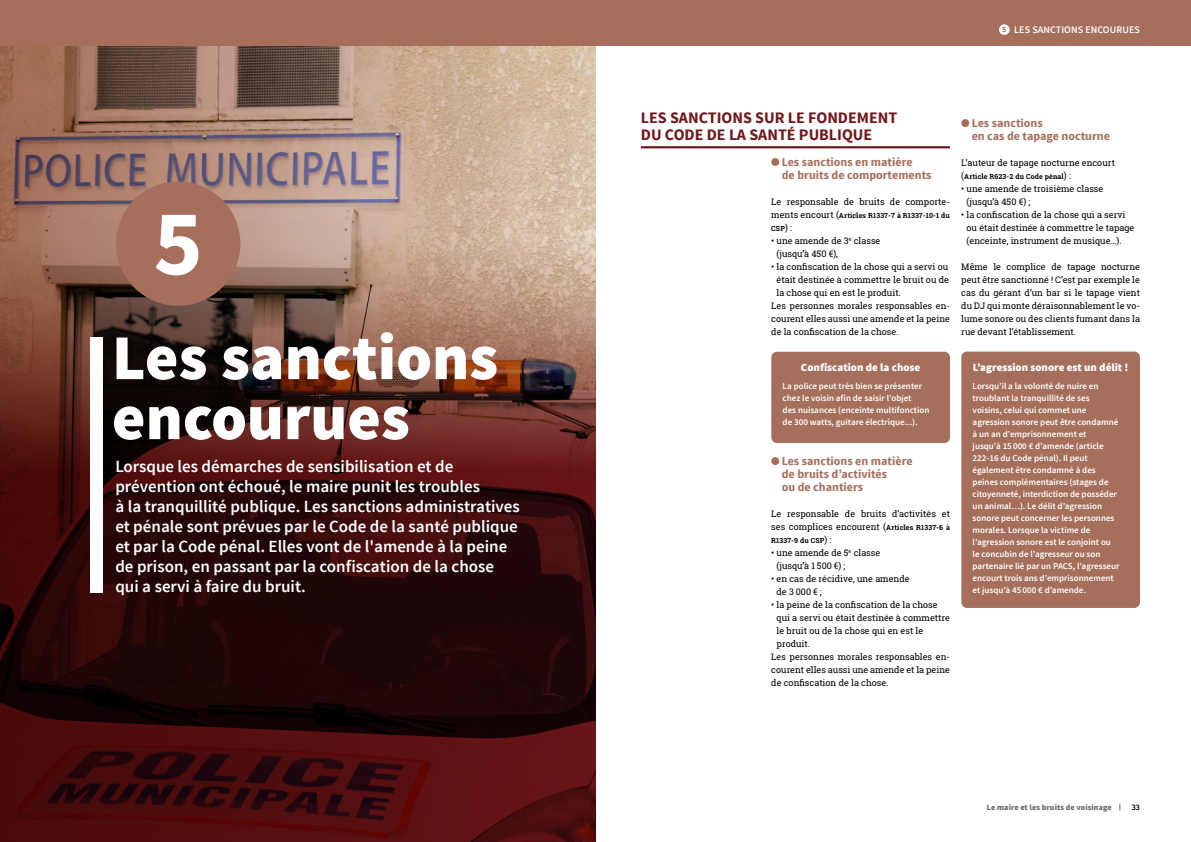
<style>
.page{position:relative;width:1191px;height:842px;background:#fff}
.page>*{position:absolute;margin:0;border:0;box-sizing:border-box;transform-origin:0 0}
.t1{font:700 93.6px "Source Sans Pro";color:#fff}
.t2{font:900 64px/60px "Source Sans Pro";color:#fff}
.t3{font:600 17px/20px "Source Sans Pro";color:#fff}
.MBV01_Titre_Cap__1{font:700 16px/17px "Source Sans Pro";color:#71161b}
.MBV01_Inter__3{font:700 12px/13px "Source Sans Pro";color:#a66f5c}
.MBV02_Titre_encadré{font:900 11px "Source Sans Pro";color:#fff}
.t4{font:600 10px "Source Sans Pro";letter-spacing:.01em;color:#fff}
.MBV02_Txt_encadré_dé{font:600 9px/12px "Source Sans Pro";color:#fff}
.MBV01_Txt_courant{font:9px/13px "Roboto Slab";color:#000;text-align:justify}
.MBV01_Puces{font:9px/13px "Roboto Slab";color:#000}
.t5{font:900 8px "Source Sans Pro";letter-spacing:.01em;color:#67726d}
.t6{font:500 8px "Fira Sans";color:#000}
.t7{font:700 8px "Source Sans Pro";color:#a66f5c}
.MBV01_Txt_courant-2{font:700 7px/13px "Roboto Slab";letter-spacing:.02em;color:#000}
.s1{font-weight:400;font-size:9px}
.s2{font-weight:700;font-size:7px}
</style>
<div class="page">
<svg style="left:0;top:45px;width:595px;height:146px;background:#a88978"></svg>
<svg style="left:0;top:191px;width:595px;height:651px;background:#512823"></svg>
<div style="left:0;top:0;width:1191px;height:45px;background:#a66f5c"></div>
<div style="left:90px;top:338px;width:13px;height:255px;background:#fff"></div>
<div style="left:771px;top:158px;width:8px;height:8px;background:#a66f5c;border-radius:50%"></div>
<div style="left:771px;top:352px;width:179px;height:91px;background:#a66f5c;border-radius:6px"></div>
<div style="left:771px;top:457px;width:8px;height:8px;background:#a66f5c;border-radius:50%"></div>
<div style="left:961px;top:119px;width:8px;height:8px;background:#a66f5c;border-radius:50%"></div>
<div style="left:961px;top:352px;width:179px;height:256px;background:#a66f5c;border-radius:6px"></div>
<hr style="left:641px;top:146px;width:309px;height:2px;background:#71161b">
<div style="left:116px;top:181px;width:124px;height:125px;background:#a66f5c;border-radius:50%"></div>
<div style="left:999px;top:24px;width:10px;height:11px;background:#fff;border-radius:50%"></div>
<p class="t1" style="left:153px;top:183px;width:51px">5</p>
<p class="t2" style="left:112px;top:331px;width:388px">Les sanctions encourues</p>
<p class="t3" style="left:115px;top:457px;width:406px">Lorsque les démarches de sensibilisation et de prévention ont échoué, le maire punit les troubles<br>à la tranquillité publique. Les sanctions administratives et pénale sont prévues par le Code de la santé publique et par la Code pénal. Elles vont de l'amende à la peine de prison, en passant par la confiscation de la chose qui a servi à faire du bruit.</p>
<p class="t7" style="left:1002px;top:25px;width:6px">5</p>
<p class="t4" style="left:1014px;top:23px;width:127px">LES SANCTIONS ENCOURUES</p>
<p class="MBV01_Titre_Cap__1" style="left:641px;top:110px;width:258px">LES SANCTIONS SUR LE FONDEMENT<br>DU CODE DE LA SANTÉ PUBLIQUE</p>
<p class="MBV01_Inter__3" style="left:781px;top:156px;width:151px">Les sanctions en matière<br>de bruits de comportements</p>
<p class="MBV01_Txt_courant" style="left:771px;top:195px;width:180px">Le responsable de bruits de comporte-</p>
<p class="MBV01_Txt_courant-2" style="left:771px;top:209px;width:180px"><span class="s1">ments encourt (</span>Articles R1337-7 à R1337-10-1 du<br>CSP<span class="s1">) :</span></p>
<p class="MBV01_Puces" style="left:776px;top:234px;width:105px;text-indent:-5px">• une amende de 3<sup>e</sup> classe (jusqu’à 450 €),</p>
<p class="MBV01_Puces" style="left:776px;top:260px;width:174px;text-align:justify;text-indent:-5px">• la confiscation de la chose qui a servi ou était destinée à commettre le bruit ou de la chose qui en est le produit.</p>
<p class="MBV01_Txt_courant" style="left:771px;top:299px;width:180px">Les personnes morales responsables en&shy;courent elles aussi une amende et la peine de la confiscation de la chose.</p>
<p class="MBV02_Titre_encadré" style="left:801px;top:360px;width:121px">Confiscation de la chose</p>
<p class="MBV02_Txt_encadré_dé" style="left:782px;top:380px;width:148px">La police peut très bien se présenter chez le voisin afin de saisir l’objet<br>des nuisances (enceinte multifonction de 300 watts, guitare électrique...).</p>
<p class="MBV01_Inter__3" style="left:781px;top:455px;width:132px">Les sanctions en matière de bruits d’activités<br>ou de chantiers</p>
<p class="MBV01_Txt_courant" style="left:771px;top:507px;width:180px">Le responsable de bruits d’activités et ses complices encourent (<span class="s2">Articles R1337-6 à</span></p>
<p class="MBV01_Txt_courant-2" style="left:771px;top:534px;width:62px">R1337-9 du CSP<span class="s1">) :</span></p>
<p class="MBV01_Puces" style="left:776px;top:546px;width:105px;text-indent:-5px">• une amende de 5<sup>e</sup> classe (jusqu’à 1 500 €) ;</p>
<p class="MBV01_Puces" style="left:776px;top:572px;width:134px;text-indent:-5px">• en cas de récidive, une amende de 3 000 € ;</p>
<p class="MBV01_Puces" style="left:776px;top:598px;width:175px;text-indent:-5px">• la peine de la confiscation de la chose qui a servi ou était destinée à commettre le bruit ou de la chose qui en est le produit.</p>
<p class="MBV01_Txt_courant" style="left:771px;top:650px;width:180px">Les personnes morales responsables en&shy;courent elles aussi une amende et la peine de confiscation de la chose.</p>
<p class="MBV01_Inter__3" style="left:971px;top:117px;width:140px">Les sanctions<br>en cas de tapage nocturne</p>
<p class="MBV01_Txt_courant" style="left:961px;top:156px;width:155px">L’auteur de tapage nocturne encourt</p>
<p class="MBV01_Txt_courant-2" style="left:961px;top:170px;width:111px"><span class="s1">(</span>Article R623-2 du Code pénal<span class="s1">) :</span></p>
<p class="MBV01_Puces" style="left:966px;top:182px;width:138px;text-indent:-5px">• une amende de troisième classe (jusqu’à 450 €) ;</p>
<p class="MBV01_Puces" style="left:966px;top:208px;width:169px;text-indent:-5px">• la confiscation de la chose qui a servi ou était destinée à commettre le tapage (enceinte, instrument de musique…).</p>
<p class="MBV01_Txt_courant" style="left:961px;top:260px;width:180px">Même le complice de tapage nocturne peut être sanctionné ! C’est par exemple le cas du gérant d’un bar si le tapage vient du DJ qui monte déraisonnablement le vo&shy;lume sonore ou des clients fumant dans la rue devant l’établissement.</p>
<p class="MBV02_Titre_encadré" style="left:972px;top:360px;width:157px">L’agression sonore est un délit !</p>
<p class="MBV02_Txt_encadré_dé" style="left:972px;top:380px;width:148px">Lorsqu’il a la volonté de nuire en troublant la tranquillité de ses voisins, celui qui commet une agression sonore peut être condamné à un an d’emprisonnement et<br>jusqu’à 15000 € d’amende (article 222-16 du Code pénal). Il peut également être condamné à des peines complémentaires (stages de citoyenneté, interdiction de posséder un animal…). Le délit d’agression sonore peut concerner les personnes morales. Lorsque la victime de l’agression sonore est le conjoint ou le concubin de l’agresseur ou son partenaire lié par un PACS, l’agresseur encourt trois ans d’emprisonnement et jusqu’à 45000 € d’amende.</p>
<p class="t5" style="left:987px;top:802px;width:126px">Le maire et les bruits de voisinage</p>
<p class="t6" style="left:1131px;top:802px;width:10px">33</p>
</div>
